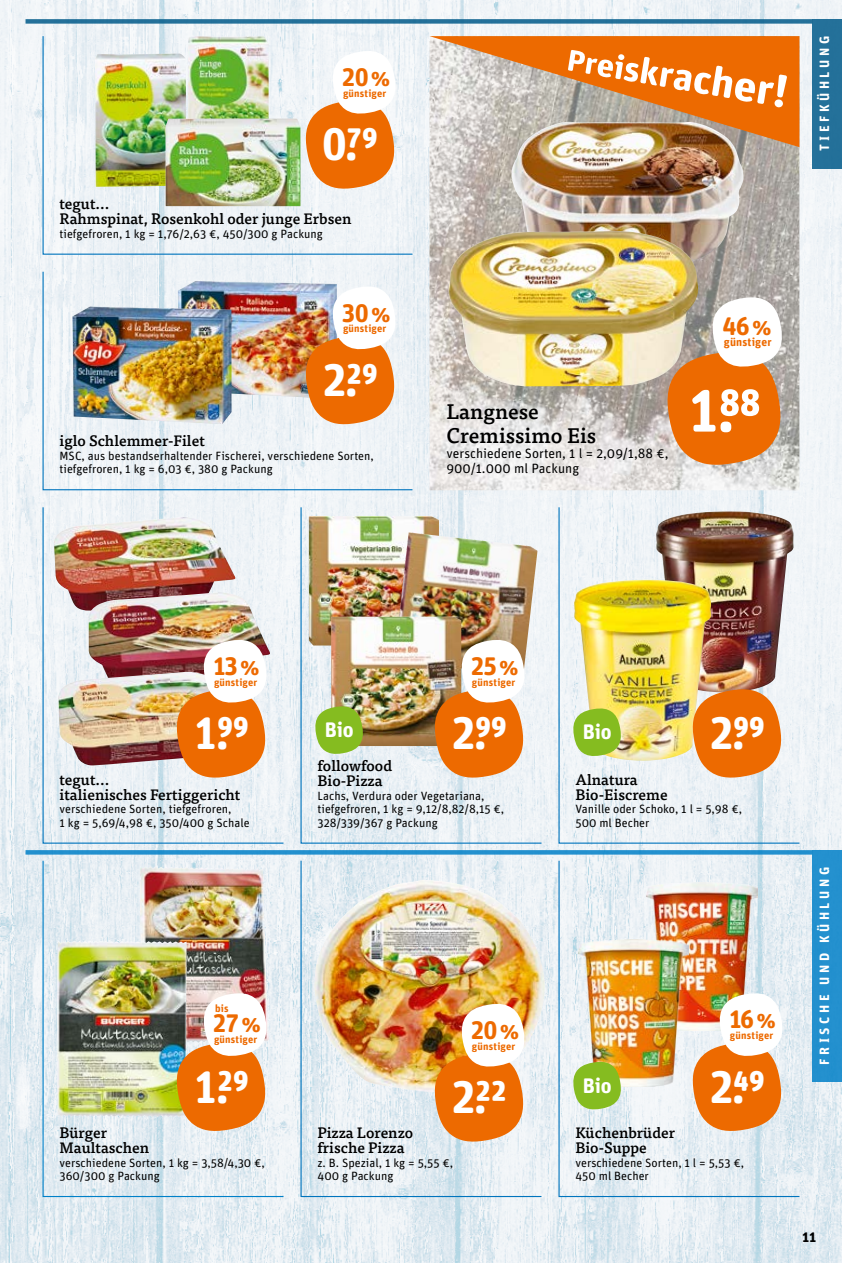
<style>
.page{position:relative;width:842px;height:1263px;background:#fff}
.page>*{position:absolute;margin:0;border:0;box-sizing:border-box;transform-origin:0 0}
.t1{font:60px "tegut Preise";color:#fff}
.t2{font:45.6px "tegut Preise";color:#fff}
.t3{font:25.35px "tegut Preise";letter-spacing:-.025em;color:#ed6a00}
.t4{font:500 21px/24px "Tisa OT";color:#000}
.t5{font:700 21px "Unit Rounded OT";letter-spacing:-.005em;color:#fff}
.t6{font:500 15px/15px "Tisa OT";color:#000}
.t7{font:700 15px "Unit Rounded OT";color:#000}
.t8{font:13.5px/15px "Unit Rounded OT";color:#000}
.t9{font:700 13.5px "Unit Rounded OT";letter-spacing:.26em;color:#fff}
.t10{font:12px/13.5px "Unit Rounded OT";color:#000}
.t11{font:700 11.55px "Unit Rounded OT";letter-spacing:.015em;color:#ed6a00}
.t12{font:700 10.5px "Unit Rounded OT";letter-spacing:.015em;color:#ed6a00}
.s1{font-family:"Unit Rounded OT";font-weight:700;font-size:24.75px}
</style>
<div class="page">
<img style="left:0;top:0;width:842px;height:1263px">
<div style="left:812px;top:19px;width:30px;height:149px;background:#247099"></div>
<div style="left:812px;top:850px;width:30px;height:232px;background:#2390ce"></div>
<div style="left:26px;top:19px;width:786px;height:5px;background:#247099"></div>
<div style="left:26px;top:850px;width:786px;height:5px;background:#2390ce"></div>
<img style="left:429px;top:147px;width:370px;height:343px">
<img style="left:511px;top:147px;width:233px;height:118px">
<img style="left:449px;top:231px;width:249px;height:155px">
<svg style="left:665px;top:296px;width:118px;height:171px"></svg>
<svg style="left:429px;top:36px;width:370px;height:111px;background:#da9f6c"></svg>
<img style="left:42px;top:506px;width:243px;height:338px">
<img style="left:42px;top:859px;width:243px;height:338px">
<img style="left:300px;top:506px;width:243px;height:338px">
<img style="left:42px;top:35px;width:372px;height:220px">
<img style="left:42px;top:271px;width:372px;height:220px">
<img style="left:300px;top:859px;width:243px;height:338px">
<img style="left:558px;top:506px;width:242px;height:338px">
<img style="left:558px;top:859px;width:242px;height:338px">
<h3 class="t3" style="left:342px;top:62px;width:50px">20<span class="s1">%</span></h3>
<p class="t12" style="left:343px;top:87px;width:45px">günstiger</p>
<h2 class="t2" style="left:322px;top:118px;width:57px">0.79</h2>
<p class="t6" style="left:60px;top:197px;width:294px">tegut...<br>Rahmspinat, Rosenkohl oder junge Erbsen</p>
<p class="t10" style="left:60px;top:227px;width:265px">tiefgefroren, 1 kg = 1,76/2,63 €, 450/300 g Packung</p>
<h3 class="t3" style="left:342px;top:298px;width:50px">30<span class="s1">%</span></h3>
<p class="t12" style="left:343px;top:322px;width:45px">günstiger</p>
<h2 class="t2" style="left:322px;top:353px;width:57px">2.29</h2>
<p class="t6" style="left:60px;top:434px;width:147px">iglo Schlemmer-Filet</p>
<p class="t10" style="left:60px;top:449px;width:316px">MSC, aus bestandserhaltender Fischerei, verschiedene Sorten, tiefgefroren, 1 kg = 6,03 €, 380 g Packung</p>
<p class="t9" style="left:816px;top:151px;width:117px;rotate:-90deg">TIEFKÜHLUNG</p>
<h3 class="t4" style="left:446px;top:400px;width:151px">Langnese<br>Cremissimo Eis</h3>
<p class="t8" style="left:446px;top:446px;width:223px">verschiedene Sorten, 1 l = 2,09/1,88 €,<br>900/1.000 ml Packung</p>
<h3 class="t3" style="left:723px;top:311px;width:50px">46<span class="s1">%</span></h3>
<p class="t11" style="left:724px;top:335px;width:49px">günstiger</p>
<h1 class="t1" style="left:688px;top:376px;width:74px">1.88</h1>
<h3 class="t3" style="left:213px;top:651px;width:48px">13<span class="s1">%</span></h3>
<h3 class="t3" style="left:471px;top:651px;width:49px">25<span class="s1">%</span></h3>
<p class="t12" style="left:214px;top:676px;width:45px">günstiger</p>
<p class="t12" style="left:472px;top:676px;width:45px">günstiger</p>
<h2 class="t2" style="left:193px;top:707px;width:57px">1.99</h2>
<p class="t6" style="left:60px;top:772px;width:183px">tegut...<br>italienisches Fertiggericht</p>
<p class="t10" style="left:60px;top:802px;width:192px">verschiedene Sorten, tiefgefroren,<br>1 kg = 5,69/4,98 €, 350/400 g Schale</p>
<h3 class="t5" style="left:325px;top:717px;width:31px">Bio</h3>
<h2 class="t2" style="left:451px;top:707px;width:57px">2.99</h2>
<p class="t6" style="left:317px;top:759px;width:76px">followfood<br>Bio-Pizza</p>
<p class="t10" style="left:317px;top:789px;width:188px">Lachs, Verdura oder Vegetariana, tiefgefroren, 1 kg = 9,12/8,82/8,15 €,<br>328/339/367 g Packung</p>
<h3 class="t5" style="left:583px;top:719px;width:31px">Bio</h3>
<h2 class="t2" style="left:709px;top:707px;width:57px">2.99</h2>
<p class="t6" style="left:575px;top:772px;width:94px">Alnatura<br>Bio-Eiscreme</p>
<p class="t10" style="left:575px;top:802px;width:168px">Vanille oder Schoko, 1 l = 5,98 €,<br>500 ml Becher</p>
<p class="t12" style="left:215px;top:1001px;width:15px">bis</p>
<h3 class="t3" style="left:213px;top:1009px;width:50px">27<span class="s1">%</span></h3>
<p class="t12" style="left:214px;top:1033px;width:45px">günstiger</p>
<h3 class="t3" style="left:471px;top:1015px;width:50px">20<span class="s1">%</span></h3>
<p class="t12" style="left:472px;top:1040px;width:45px">günstiger</p>
<h3 class="t3" style="left:729px;top:1005px;width:49px">16<span class="s1">%</span></h3>
<p class="t12" style="left:730px;top:1029px;width:45px">günstiger</p>
<p class="t9" style="left:816px;top:1065px;width:199px;rotate:-90deg">FRISCHE UND KÜHLUNG</p>
<h2 class="t2" style="left:193px;top:1060px;width:57px">1.29</h2>
<h2 class="t2" style="left:451px;top:1071px;width:57px">2.22</h2>
<h3 class="t5" style="left:583px;top:1072px;width:31px">Bio</h3>
<h2 class="t2" style="left:709px;top:1060px;width:57px">2.49</h2>
<p class="t6" style="left:60px;top:1125px;width:91px">Bürger<br>Maultaschen</p>
<p class="t10" style="left:60px;top:1156px;width:207px">verschiedene Sorten, 1 kg = 3,58/4,30 €,<br>360/300 g Packung</p>
<p class="t6" style="left:317px;top:1125px;width:97px">Pizza Lorenzo frische Pizza</p>
<p class="t10" style="left:317px;top:1156px;width:137px">z. B. Spezial, 1 kg = 5,55 €,<br>400 g Packung</p>
<p class="t6" style="left:575px;top:1125px;width:101px">Küchenbrüder<br>Bio-Suppe</p>
<p class="t10" style="left:575px;top:1156px;width:170px">verschiedene Sorten, 1 l = 5,53 €,<br>450 ml Becher</p>
<p class="t7" style="left:802px;top:1227px;width:16px">11</p>
</div>
